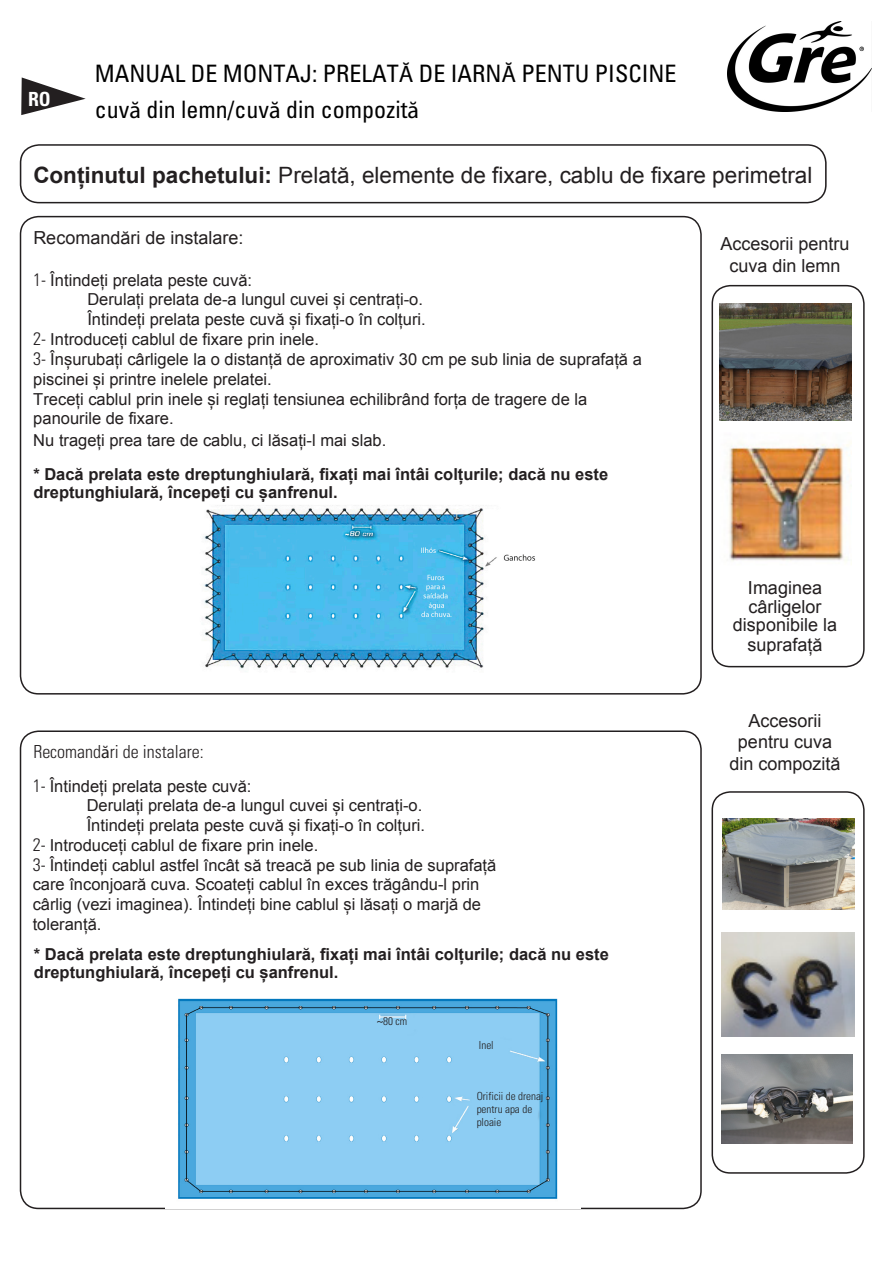
<style>
.page{position:relative;width:893px;height:1263px;background:#fff}
.page>*{position:absolute;margin:0;border:0;box-sizing:border-box;transform-origin:0 0}
.t1{font:condensed 24px/36px "Univers LT Std";color:#000}
.t2{font:22.5px "Arial";color:#231f20}
.t3{font:700 condensed 19.5px "Univers";color:#fff}
.t4{font:18px/21.6px "Arial";color:#231f20;text-align:center}
.t5{font:300 condensed 18px "Univers";color:#231f20}
.t6{font:16.5px "Arial";color:#231f20}
.t7{font:700 16.5px/18.6px "Arial";color:#231f20}
.t8{font:300 condensed 11.1px/13.4px "Univers";color:#231f20}
.t9{font:300 condensed 11.1px "Univers LT Std";color:#231f20}
.s1{font-family:"Myriad Pro";font-stretch:normal}
.s2{font-weight:700}
.s3{font-family:"Univers";font-weight:300;font-stretch:condensed;font-size:18px}
.s4{font-family:"Myriad Pro";font-weight:400;font-stretch:normal}
</style>
<div class="page">
<svg style="left:21px;top:77px;width:65px;height:38px"></svg>
<div style="left:711px;top:285px;width:154px;height:382px;border:2px solid #231f20;border-radius:18px"></div>
<div style="left:711px;top:791px;width:154px;height:383px;border:2px solid #231f20;border-radius:18px"></div>
<div style="left:20px;top:144px;width:807px;height:59px;border:2px solid #231f20;border-radius:18px"></div>
<div style="left:20px;top:216px;width:682px;height:478px;border:2px solid #231f20;border-radius:18px"></div>
<img style="left:728px;top:443px;width:123px;height:118px">
<img style="left:723px;top:819px;width:131px;height:90px">
<img style="left:721px;top:933px;width:134px;height:103px">
<img style="left:721px;top:1055px;width:131px;height:89px">
<img style="left:178px;top:998px;width:380px;height:201px">
<img style="left:202px;top:505px;width:334px;height:164px">
<img style="left:719px;top:303px;width:132px;height:118px">
<img style="left:727px;top:22px;width:144px;height:90px">
<p class="t3" style="left:28px;top:87px;width:24px">RO</p>
<h1 class="t1" style="left:95px;top:55px;width:583px">MANUAL DE MONTAJ: PRELAT<span class="s1">Ă</span> DE IARN<span class="s1">Ă</span> PENTU PISCINE cuv<span class="s1">ă</span> din lemn/cuv<span class="s1">ă</span> din compozit<span class="s1">ă</span></h1>
<h2 class="t2" style="left:33px;top:161px;width:780px"><span class="s2">Conținutul pachetului:</span> Prelată, elemente de fixare, cablu de fixare perimetral</h2>
<p class="t4" style="left:33px;top:227px;width:212px">Recomandări de instalare:</p>
<p class="t6" style="left:33px;top:269px;width:220px"><span class="s3">1-</span> Întindeți prelata peste cuvă:</p>
<p class="t6" style="left:87px;top:289px;width:337px">Derulați prelata de-a lungul cuvei și centrați-o.</p>
<p class="t6" style="left:87px;top:309px;width:340px">Întindeți prelata peste cuvă și fixați-o în colțuri.</p>
<p class="t6" style="left:33px;top:328px;width:287px"><span class="s3">2-</span> Introduceți cablul de fixare prin inele.</p>
<p class="t6" style="left:33px;top:348px;width:610px"><span class="s3">3-</span> Înșurubați cârligele la o distanță de aproximativ 30 cm pe sub linia de suprafață a</p>
<p class="t6" style="left:33px;top:368px;width:240px">piscinei și printre inelele prelatei.</p>
<p class="t6" style="left:33px;top:388px;width:555px">Treceți cablul prin inele și reglați tensiunea echilibrând forța de tragere de la</p>
<p class="t6" style="left:33px;top:408px;width:142px">panourile de fixare.</p>
<p class="t6" style="left:33px;top:429px;width:355px">Nu trageți prea tare de cablu, ci lăsați-l mai slab.</p>
<p class="t7" style="left:33px;top:465px;width:576px">* Dacă prelata este dreptunghiulară, fixați mai întâi colțurile; dacă nu este dreptunghiulară, începeți cu șanfrenul.</p>
<p class="t5" style="left:33px;top:741px;width:172px">Recomand<span class="s4">ă</span>ri de instalare:</p>
<p class="t6" style="left:33px;top:775px;width:220px"><span class="s3">1-</span> Întindeți prelata peste cuvă:</p>
<p class="t6" style="left:87px;top:795px;width:337px">Derulați prelata de-a lungul cuvei și centrați-o.</p>
<p class="t6" style="left:87px;top:814px;width:340px">Întindeți prelata peste cuvă și fixați-o în colțuri.</p>
<p class="t6" style="left:33px;top:834px;width:287px"><span class="s3">2-</span> Introduceți cablul de fixare prin inele.</p>
<p class="t6" style="left:33px;top:854px;width:465px"><span class="s3">3-</span> Întindeți cablul astfel încât să treacă pe sub linia de suprafață</p>
<p class="t6" style="left:33px;top:873px;width:448px">care înconjoară cuva. Scoateți cablul în exces trăgându-l prin</p>
<p class="t6" style="left:33px;top:893px;width:450px">cârlig (vezi imaginea). Întindeți bine cablul și lăsați o marjă de</p>
<p class="t6" style="left:33px;top:913px;width:70px">toleranță.</p>
<p class="t7" style="left:34px;top:945px;width:576px">* Dacă prelata este dreptunghiulară, fixați mai întâi colțurile; dacă nu este dreptunghiulară, începeți cu șanfrenul.</p>
<p class="t9" style="left:377px;top:1014px;width:32px"><span class="s4">~</span>80 cm</p>
<p class="t9" style="left:479px;top:1038px;width:16px">Inel</p>
<p class="t8" style="left:477px;top:1089px;width:68px">Orificii de drenaj pentru apa de ploaie</p>
<p class="t4" style="left:720px;top:233px;width:131px">Accesorii pentru cuva din lemn</p>
<p class="t4" style="left:733px;top:578px;width:106px;line-height:19.2px">Imaginea cârligelor disponibile la suprafață</p>
<p class="t4" style="left:729px;top:710px;width:113px">Accesorii pentru cuva din compozită</p>
</div>
